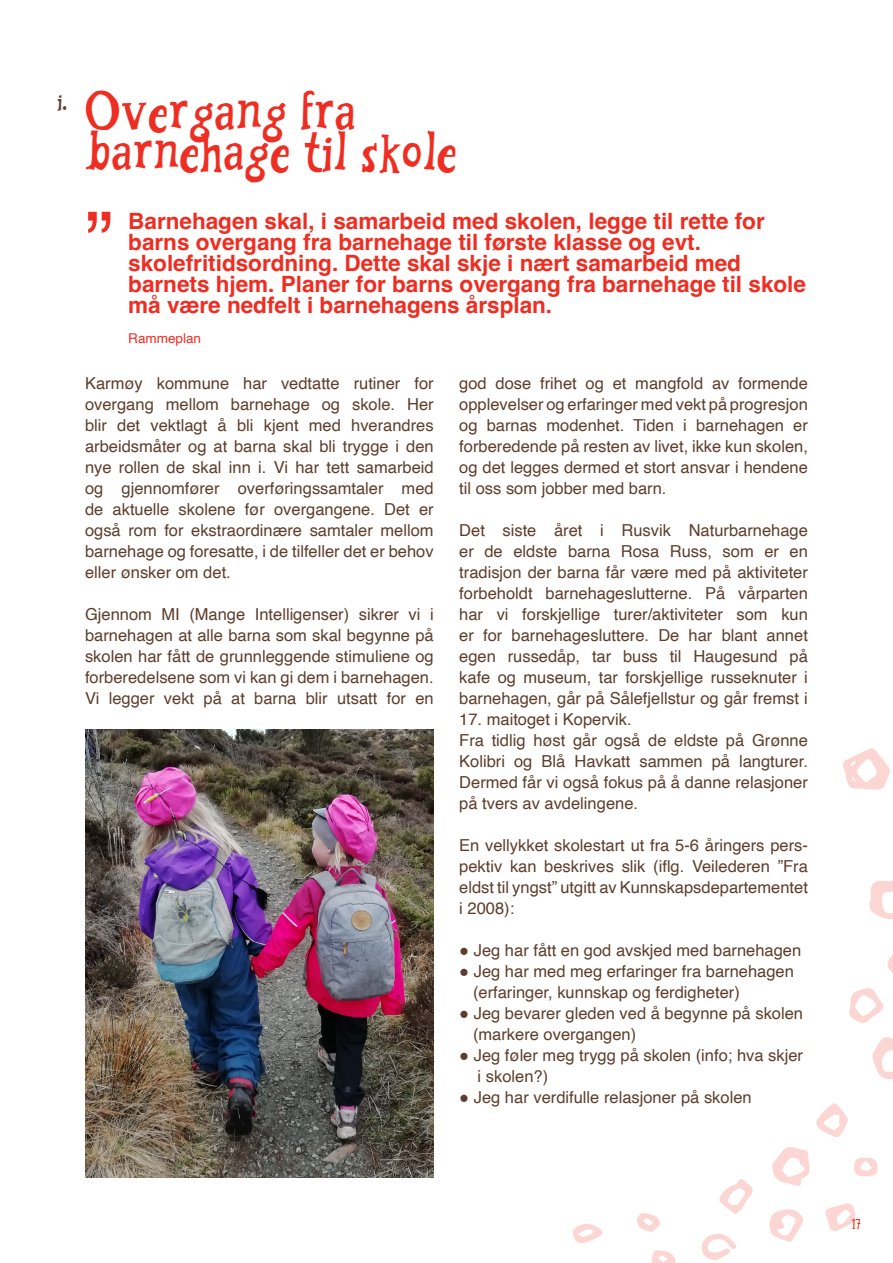
<style>
.page{position:relative;width:893px;height:1263px;background:#fff}
.page>*{position:absolute;margin:0;border:0;box-sizing:border-box;transform-origin:0 0}
.t1{font:82.5px "Helvetica";color:#ee2e22}
.t2{font:49.5px "Pettson";color:#ee2e22}
.t3{font:700 22.5px/21px "Helvetica";color:#ee2e22}
.t4{font:22.5px "Pettson";color:#5d3e2c}
.t5{font:16.5px/21px "Helvetica";color:#5d3e2c;text-align:justify}
.t6{font:13.5px "Helvetica";color:#ee2e22}
.t7{font:12.6px "Pettson";color:#ee2e22;scale:.83 1}
</style>
<div class="page">
<img style="left:85px;top:729px;width:349px;height:449px">
<svg style="left:843px;top:748px;width:47px;height:42px"></svg>
<svg style="left:869px;top:880px;width:24px;height:39px"></svg>
<svg style="left:772px;top:1147px;width:38px;height:39px"></svg>
<svg style="left:872px;top:1037px;width:21px;height:42px"></svg>
<svg style="left:849px;top:955px;width:44px;height:68px"></svg>
<svg style="left:769px;top:1209px;width:34px;height:33px"></svg>
<svg style="left:816px;top:1103px;width:32px;height:34px"></svg>
<svg style="left:719px;top:1179px;width:34px;height:35px"></svg>
<svg style="left:825px;top:1203px;width:31px;height:28px"></svg>
<svg style="left:702px;top:1233px;width:34px;height:27px"></svg>
<svg style="left:573px;top:1224px;width:30px;height:19px"></svg>
<svg style="left:854px;top:1157px;width:24px;height:19px"></svg>
<svg style="left:651px;top:1250px;width:25px;height:13px"></svg>
<svg style="left:637px;top:1213px;width:23px;height:19px"></svg>
<p class="t4" style="left:57px;top:89px;width:12px">i.</p>
<p class="t2" style="left:85px;top:85px;width:273px">Overgang fra</p>
<p class="t2" style="left:85px;top:126px;width:374px">barnehage til skole</p>
<p class="t1" style="left:85px;top:178px;width:29px">”</p>
<p class="t3" style="left:128px;top:213px;width:638px">Barnehagen skal, i samarbeid med skolen, legge til rette for</p>
<p class="t3" style="left:128px;top:234px;width:614px">barns overgang fra barnehage til første klasse og evt. skolefritidsordning. Dette skal skje i nært samarbeid med</p>
<p class="t3" style="left:128px;top:276px;width:679px">barnets hjem. Planer for barns overgang fra barnehage til skole</p>
<p class="t3" style="left:128px;top:297px;width:425px">må være nedfelt i barnehagens årsplan.</p>
<p class="t6" style="left:128px;top:327px;width:74px">Rammeplan</p>
<p class="t5" style="left:85px;top:373px;width:350px">Karmøy kommune har vedtatte rutiner for overgang mellom barnehage og skole. Her blir det vektlagt å bli kjent med hverandres arbeidsmåter og at barna skal bli trygge i den nye rollen de skal inn i. Vi har tett samarbeid og gjennomfører overføringssamtaler med de aktuelle skolene før overgangene. Det er også rom for ekstraordinære samtaler mellom barnehage og foresatte, i de tilfeller det er behov eller ønsker om det.</p>
<p class="t5" style="left:85px;top:604px;width:350px">Gjennom MI (Mange Intelligenser) sikrer vi i barnehagen at alle barna som skal begynne på skolen har fått de grunnleggende stimuliene og forberedelsene som vi kan gi dem i barnehagen.<br>Vi legger vekt på at barna blir utsatt for en</p>
<p class="t5" style="left:459px;top:373px;width:350px">god dose frihet og et mangfold av formende opplevelser og erfaringer med vekt på progresjon og barnas modenhet. Tiden i barnehagen er forberedende på resten av livet, ikke kun skolen, og det legges dermed et stort ansvar i hendene til oss som jobber med barn.</p>
<p class="t5" style="left:459px;top:520px;width:350px">Det siste året i Rusvik Naturbarnehage er de eldste barna Rosa Russ, som er en tradisjon der barna får være med på aktiviteter forbeholdt barnehageslutterne. På vårparten har vi forskjellige turer/aktiviteter som kun er for barnehagesluttere. De har blant annet egen russedåp, tar buss til Haugesund på kafe og museum, tar forskjellige russeknuter i barnehagen, går på Sålefjellstur og går fremst i</p>
<p class="t5" style="left:459px;top:709px;width:174px">17. maitoget i Kopervik.</p>
<p class="t5" style="left:459px;top:730px;width:350px">Fra tidlig høst går også de eldste på Grønne Kolibri og Blå Havkatt sammen på langturer.<br>Dermed får vi også fokus på å danne relasjoner på tvers av avdelingene.</p>
<p class="t5" style="left:459px;top:835px;width:350px">En vellykket skolestart ut fra 5-6 åringers pers&shy;pektiv kan beskrives slik (iflg. Veilederen ”Fra eldst til yngst” utgitt av Kunnskapsdepartementet i 2008):</p>
<p class="t5" style="left:459px;top:940px;width:343px">● Jeg har fått en god avskjed med barnehagen</p>
<p class="t5" style="left:473px;top:961px;width:322px;text-indent:-14px">● Jeg har med meg erfaringer fra barnehagen (erfaringer, kunnskap og ferdigheter)</p>
<p class="t5" style="left:473px;top:1003px;width:332px;text-indent:-14px">● Jeg bevarer gleden ved å begynne på skolen (markere overgangen)</p>
<p class="t5" style="left:478px;top:1045px;width:327px;text-indent:-18px">● Jeg føler meg trygg på skolen (info; hva skjer i skolen?)</p>
<p class="t5" style="left:459px;top:1087px;width:294px">● Jeg har verdifulle relasjoner på skolen</p>
<p class="t7" style="left:852px;top:1218px;width:12px">17</p>
</div>
